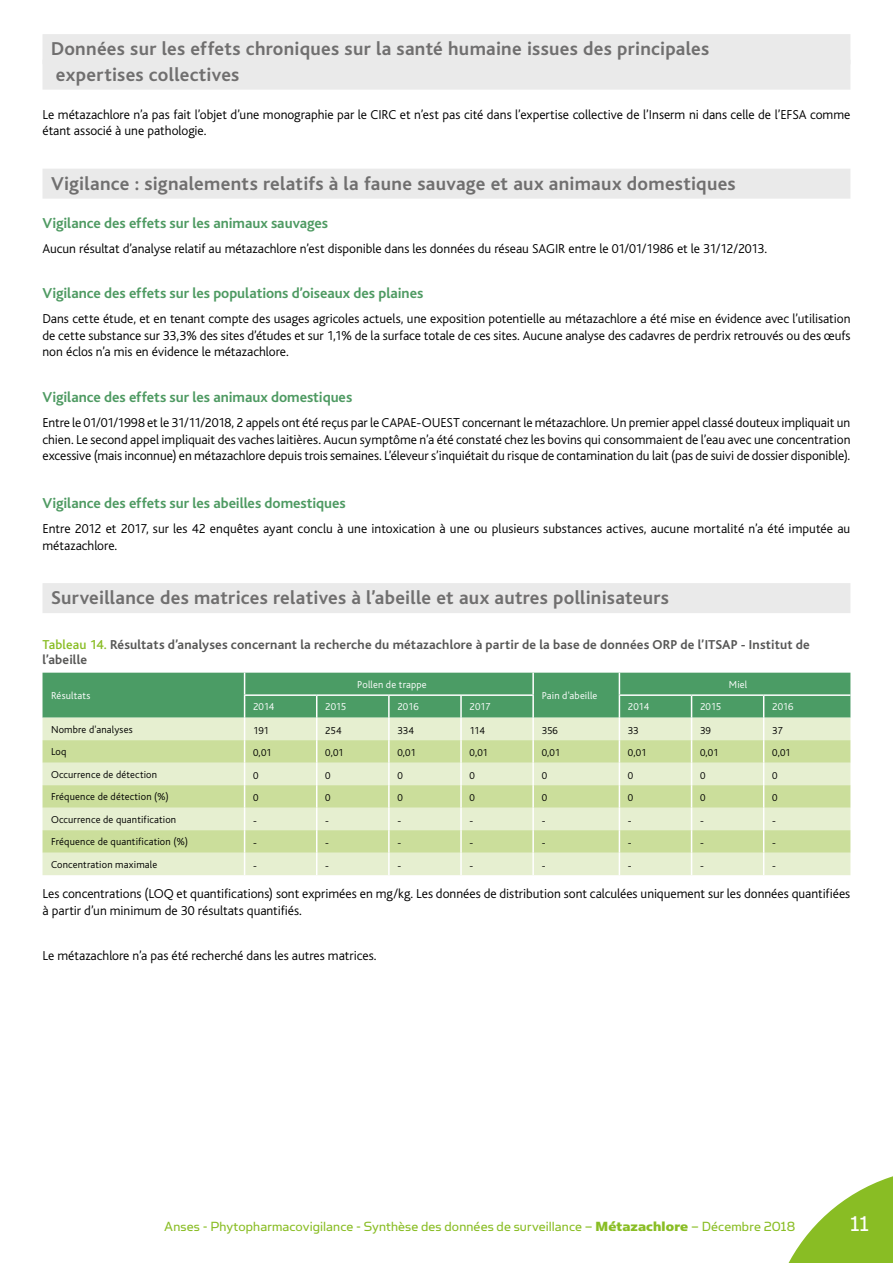
<style>
.page{position:relative;width:893px;height:1263px;background:#fff}
.page>*{position:absolute;margin:0;border:0;box-sizing:border-box;transform-origin:0 0}
.t1{font:24px "Simian Text Orangutan";color:#fff}
.T2{font:700 19.5px "Bliss";letter-spacing:.015em;color:#706f6f}
.T3_1col{font:700 15px "Bliss";letter-spacing:-.005em;color:#4e9a62}
.t2{font:15px "Simian Text Orangutan";letter-spacing:.01em;color:#89bd24}
.TEXTE_COURANT_1col{font:300 13.5px/16.5px "Bliss";color:#000}
.Titre_Figure_Tablo{font:700 13.5px/15px "Bliss";letter-spacing:.01em;color:#575756}
.Tableau_texte{font:300 10.5px "Bliss";letter-spacing:.015em;color:#000}
.Tablo_tete{font:300 10.5px "Bliss";letter-spacing:.01em;color:#fff}
.s1{font-weight:500;color:#89bd24}
.s2{font-family:"Simian Text Chimpanzee"}
</style>
<div class="page">
<div style="left:43px;top:34px;width:807px;height:30px;background:#eaeaea"></div>
<div style="left:43px;top:60px;width:807px;height:30px;background:#eaeaea"></div>
<div style="left:43px;top:169px;width:807px;height:30px;background:#eaeaea"></div>
<div style="left:43px;top:583px;width:807px;height:30px;background:#eaeaea"></div>
<svg style="left:43px;top:673px;width:807px;height:202px;background:#bcd8a8"></svg>
<svg style="left:788px;top:1176px;width:105px;height:87px"></svg>
<p class="T2" style="left:51px;top:39px;width:660px">Données sur les effets chroniques sur la santé humaine issues des principales</p>
<p class="T2" style="left:56px;top:64px;width:185px">expertises collectives</p>
<p class="TEXTE_COURANT_1col" style="left:43px;top:106px;width:809px">Le métazachlore n’a pas fait l’objet d’une monographie par le CIRC et n’est pas cité dans l’expertise collective de l’Inserm ni dans celle de l’EFSA comme étant associé à une pathologie.</p>
<p class="T2" style="left:51px;top:173px;width:686px">Vigilance : signalements relatifs à la faune sauvage et aux animaux domestiques</p>
<p class="T3_1col" style="left:43px;top:215px;width:287px">Vigilance des effets sur les animaux sauvages</p>
<p class="TEXTE_COURANT_1col" style="left:43px;top:240px;width:726px">Aucun résultat d’analyse relatif au métazachlore n’est disponible dans les données du réseau SAGIR entre le 01/01/1986 et le 31/12/2013.</p>
<p class="T3_1col" style="left:43px;top:286px;width:382px">Vigilance des effets sur les populations d’oiseaux des plaines</p>
<p class="TEXTE_COURANT_1col" style="left:43px;top:311px;width:809px;text-align:justify">Dans cette étude, et en tenant compte des usages agricoles actuels, une exposition potentielle au métazachlore a été mise en évidence avec l’utilisation de cette substance sur 33,3% des sites d’études et sur 1,1% de la surface totale de ces sites. Aucune analyse des cadavres de perdrix retrouvés ou des œufs non éclos n’a mis en évidence le métazachlore.</p>
<p class="T3_1col" style="left:43px;top:389px;width:311px">Vigilance des effets sur les animaux domestiques</p>
<p class="TEXTE_COURANT_1col" style="left:43px;top:415px;width:809px;text-align:justify">Entre le 01/01/1998 et le 31/11/2018, 2 appels ont été reçus par le CAPAE-OUEST concernant le métazachlore. Un premier appel classé douteux impliquait un chien. Le second appel impliquait des vaches laitières. Aucun symptôme n’a été constaté chez les bovins qui consommaient de l’eau avec une concentration excessive (mais inconnue) en métazachlore depuis trois semaines. L’éleveur s’inquiétait du risque de contamination du lait (pas de suivi de dossier disponible).</p>
<p class="T3_1col" style="left:43px;top:495px;width:305px">Vigilance des effets sur les abeilles domestiques</p>
<p class="TEXTE_COURANT_1col" style="left:43px;top:521px;width:809px">Entre 2012 et 2017, sur les 42 enquêtes ayant conclu à une intoxication à une ou plusieurs substances actives, aucune mortalité n’a été imputée au métazachlore.</p>
<p class="T2" style="left:51px;top:588px;width:619px">Surveillance des matrices relatives à l’abeille et aux autres pollinisateurs</p>
<p class="Titre_Figure_Tablo" style="left:43px;top:637px;width:769px"><span class="s1">Tableau 14.</span> Résultats d’analyses concernant la recherche du métazachlore à partir de la base de données ORP de l’ITSAP - Institut de l’abeille</p>
<p class="Tablo_tete" style="left:51px;top:690px;width:41px">Résultats</p>
<p class="Tablo_tete" style="left:357px;top:679px;width:71px">Pollen de trappe</p>
<p class="Tablo_tete" style="left:729px;top:679px;width:20px">Miel</p>
<p class="Tablo_tete" style="left:542px;top:690px;width:57px">Pain d'abeille</p>
<p class="Tablo_tete" style="left:253px;top:701px;width:23px">2014</p>
<p class="Tablo_tete" style="left:325px;top:701px;width:23px">2015</p>
<p class="Tablo_tete" style="left:397px;top:701px;width:23px">2016</p>
<p class="Tablo_tete" style="left:469px;top:701px;width:23px">2017</p>
<p class="Tablo_tete" style="left:628px;top:701px;width:23px">2014</p>
<p class="Tablo_tete" style="left:700px;top:701px;width:23px">2015</p>
<p class="Tablo_tete" style="left:772px;top:701px;width:23px">2016</p>
<p class="Tableau_texte" style="left:51px;top:724px;width:83px">Nombre d'analyses</p>
<p class="Tableau_texte" style="left:253px;top:725px;width:17px">191</p>
<p class="Tableau_texte" style="left:325px;top:725px;width:18px">254</p>
<p class="Tableau_texte" style="left:397px;top:725px;width:18px">334</p>
<p class="Tableau_texte" style="left:469px;top:725px;width:17px">114</p>
<p class="Tableau_texte" style="left:542px;top:725px;width:18px">356</p>
<p class="Tableau_texte" style="left:628px;top:725px;width:12px">33</p>
<p class="Tableau_texte" style="left:700px;top:725px;width:12px">39</p>
<p class="Tableau_texte" style="left:772px;top:725px;width:12px">37</p>
<p class="Tableau_texte" style="left:51px;top:746px;width:17px">Loq</p>
<p class="Tableau_texte" style="left:253px;top:747px;width:20px">0,01</p>
<p class="Tableau_texte" style="left:325px;top:747px;width:20px">0,01</p>
<p class="Tableau_texte" style="left:397px;top:747px;width:20px">0,01</p>
<p class="Tableau_texte" style="left:469px;top:747px;width:20px">0,01</p>
<p class="Tableau_texte" style="left:542px;top:747px;width:20px">0,01</p>
<p class="Tableau_texte" style="left:628px;top:747px;width:20px">0,01</p>
<p class="Tableau_texte" style="left:700px;top:747px;width:20px">0,01</p>
<p class="Tableau_texte" style="left:772px;top:747px;width:20px">0,01</p>
<p class="Tableau_texte" style="left:51px;top:769px;width:108px">Occurrence de détection</p>
<p class="Tableau_texte" style="left:253px;top:770px;width:7px">0</p>
<p class="Tableau_texte" style="left:325px;top:770px;width:7px">0</p>
<p class="Tableau_texte" style="left:397px;top:770px;width:7px">0</p>
<p class="Tableau_texte" style="left:469px;top:770px;width:7px">0</p>
<p class="Tableau_texte" style="left:542px;top:770px;width:7px">0</p>
<p class="Tableau_texte" style="left:628px;top:770px;width:7px">0</p>
<p class="Tableau_texte" style="left:700px;top:770px;width:7px">0</p>
<p class="Tableau_texte" style="left:772px;top:770px;width:7px">0</p>
<p class="Tableau_texte" style="left:51px;top:791px;width:119px">Fréquence de détection (%)</p>
<p class="Tableau_texte" style="left:253px;top:792px;width:7px">0</p>
<p class="Tableau_texte" style="left:325px;top:792px;width:7px">0</p>
<p class="Tableau_texte" style="left:397px;top:792px;width:7px">0</p>
<p class="Tableau_texte" style="left:469px;top:792px;width:7px">0</p>
<p class="Tableau_texte" style="left:542px;top:792px;width:7px">0</p>
<p class="Tableau_texte" style="left:628px;top:792px;width:7px">0</p>
<p class="Tableau_texte" style="left:700px;top:792px;width:7px">0</p>
<p class="Tableau_texte" style="left:772px;top:792px;width:7px">0</p>
<p class="Tableau_texte" style="left:51px;top:814px;width:127px">Occurrence de quantification</p>
<p class="Tableau_texte" style="left:253px;top:815px;width:5px">-</p>
<p class="Tableau_texte" style="left:325px;top:815px;width:5px">-</p>
<p class="Tableau_texte" style="left:397px;top:815px;width:5px">-</p>
<p class="Tableau_texte" style="left:469px;top:815px;width:5px">-</p>
<p class="Tableau_texte" style="left:542px;top:815px;width:5px">-</p>
<p class="Tableau_texte" style="left:628px;top:815px;width:5px">-</p>
<p class="Tableau_texte" style="left:700px;top:815px;width:5px">-</p>
<p class="Tableau_texte" style="left:772px;top:815px;width:5px">-</p>
<p class="Tableau_texte" style="left:51px;top:836px;width:138px">Fréquence de quantification (%)</p>
<p class="Tableau_texte" style="left:253px;top:837px;width:5px">-</p>
<p class="Tableau_texte" style="left:325px;top:837px;width:5px">-</p>
<p class="Tableau_texte" style="left:397px;top:837px;width:5px">-</p>
<p class="Tableau_texte" style="left:469px;top:837px;width:5px">-</p>
<p class="Tableau_texte" style="left:542px;top:837px;width:5px">-</p>
<p class="Tableau_texte" style="left:628px;top:837px;width:5px">-</p>
<p class="Tableau_texte" style="left:700px;top:837px;width:5px">-</p>
<p class="Tableau_texte" style="left:772px;top:837px;width:5px">-</p>
<p class="Tableau_texte" style="left:51px;top:859px;width:108px">Concentration maximale</p>
<p class="Tableau_texte" style="left:253px;top:860px;width:5px">-</p>
<p class="Tableau_texte" style="left:325px;top:860px;width:5px">-</p>
<p class="Tableau_texte" style="left:397px;top:860px;width:5px">-</p>
<p class="Tableau_texte" style="left:469px;top:860px;width:5px">-</p>
<p class="Tableau_texte" style="left:542px;top:860px;width:5px">-</p>
<p class="Tableau_texte" style="left:628px;top:860px;width:5px">-</p>
<p class="Tableau_texte" style="left:700px;top:860px;width:5px">-</p>
<p class="Tableau_texte" style="left:772px;top:860px;width:5px">-</p>
<p class="TEXTE_COURANT_1col" style="left:43px;top:886px;width:809px">Les concentrations (LOQ et quantifications) sont exprimées en mg/kg. Les données de distribution sont calculées uniquement sur les données quantifiées à partir d’un minimum de 30 résultats quantifiés.</p>
<p class="TEXTE_COURANT_1col" style="left:43px;top:948px;width:335px">Le métazachlore n’a pas été recherché dans les autres matrices.</p>
<p class="t2" style="left:164px;top:1218px;width:632px">Anses - Phytopharmacovigilance - Synthèse des données de surveillance – <span class="s2">Métazachlore</span> – Décembre 2018</p>
<h1 class="t1" style="left:850px;top:1210px;width:20px">11</h1>
</div>
